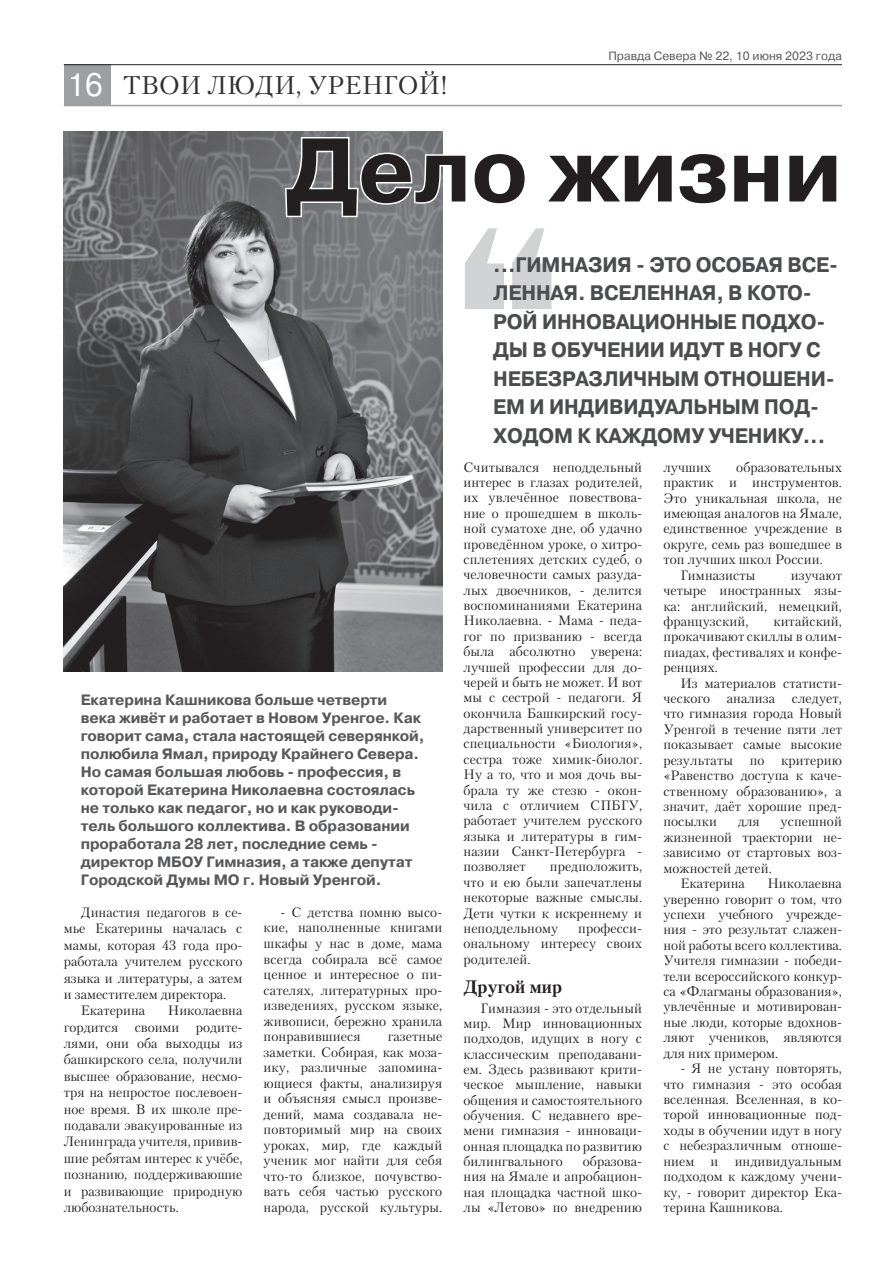
<style>
.page{position:relative;width:893px;height:1263px;background:#fff}
.page>*{position:absolute;margin:0;border:0;box-sizing:border-box;transform-origin:0 0}
.субботняя{font:700 90px "Pragmatica C";color:#231f20}
.t1{font:32.4px "Pragmatica C";color:#fff;scale:.95 1}
.субботняя-2{font:25.5px "Petersburg C";color:#312f30}
.вынос4{font:700 21px/28.5px "Pragmatica C";letter-spacing:-.01em;color:#4b4c4d;scale:.95 1}
.суб_подзаголовок{font:700 18px "Petersburg C";letter-spacing:.005em;color:#231f20}
.врез_новый{font:700 15px/18px "Pragmatica C";letter-spacing:-.01em;color:#57585a}
.субботняя-3{font:13.5px/15.5px "Petersburg C";letter-spacing:.005em;color:#231f20;text-align:justify}
.t2{font:12px "Pragmatica C";color:#57585a}
</style>
<div class="page">
<hr style="left:64px;top:105px;width:778px;height:1px;background:#9d9fa2">
<div style="left:64px;top:65px;width:47px;height:41px;background:#9d9fa2"></div>
<hr style="left:64px;top:64px;width:778px;height:1px;background:#231f20">
<img style="left:64px;top:132px;width:378px;height:540px">
<svg style="left:284px;top:135px;width:159px;height:84px"></svg>
<svg style="left:465px;top:228px;width:87px;height:81px"></svg>
<p class="t1" style="left:67px;top:67px;width:39px">16</p>
<p class="субботняя-2" style="left:123px;top:70px;width:326px">ТВОИ ЛЮДИ, УРЕНГОЙ!</p>
<p class="t2" style="left:608px;top:50px;width:235px">Правда Севера № 22, 10 июня 2023 года</p>
<p class="субботняя" style="left:287px;top:121px;width:557px">Дело жизни</p>
<p class="врез_новый" style="left:81px;top:691px;width:345px">Екатерина Кашникова больше четверти века живёт и работает в Новом Уренгое. Как говорит сама, стала настоящей северянкой, полюбила Ямал, природу Крайнего Севера.<br>Но самая большая любовь - профессия, в которой Екатерина Николаевна состоялась не только как педагог, но и как руководи&shy;тель большого коллектива. В образовании проработала 28 лет, последние семь - директор МБОУ Гимназия, а также депутат Городской Думы МО г. Новый Уренгой.</p>
<p class="субботняя-3" style="left:264px;top:904px;width:180px;text-indent:17px">- С детства помню высо&shy;кие, наполненные книгами шкафы у нас в доме, мама всегда собирала всё самое ценное и интересное о пи&shy;сателях, литературных про&shy;изведениях, русском языке, живописи, бережно хранила понравившиеся</p>
<p class="субботняя-3" style="left:64px;top:904px;width:180px;line-height:16.4px;text-indent:17px">Династия педагогов в се&shy;мье Екатерины началась с мамы, которая 43 года про&shy;работала учителем русского языка и литературы, а затем и заместителем директора.</p>
<p class="субботняя-3" style="left:81px;top:1003px;width:66px">Екатерина</p>
<p class="субботняя-3" style="left:64px;top:1002px;width:180px;line-height:16.4px;text-indent:104px">Николаевна гордится своими родите&shy;лями, они оба выходцы из башкирского села, получили высшее образование, несмо&shy;тря на непростое послевоен&shy;ное время. В их школе пре&shy;подавали эвакуированные из Ленинграда учителя, привив&shy;шие ребятам интерес к учёбе, познанию, поддерживаюшие и развивающие природную любознательность.</p>
<p class="субботняя-3" style="left:264px;top:1028px;width:180px;text-indent:124px">газетные заметки. Собирая, как моза&shy;ику, различные запомина&shy;ющиеся факты, анализируя и объясняя смысл произве&shy;дений, мама создавала не&shy;повторимый мир на своих уроках, мир, где каждый ученик мог найти для себя что-то близкое, почувство&shy;вать себя частью русского народа, русской культуры.</p>
<p class="вынос4" style="left:493px;top:250px;width:365px">...ГИМНАЗИЯ - ЭТО ОСОБАЯ ВСЕ-<br>ЛЕННАЯ. ВСЕЛЕННАЯ, В КОТО-<br>РОЙ ИННОВАЦИОННЫЕ ПОДХО-<br>ДЫ В ОБУЧЕНИИ ИДУТ В НОГУ С<br>НЕБЕЗРАЗЛИЧНЫМ ОТНОШЕНИ-<br>ЕМ И ИНДИВИДУАЛЬНЫМ ПОД-<br>ХОДОМ К КАЖДОМУ УЧЕНИКУ...</p>
<p class="субботняя-3" style="left:463px;top:459px;width:180px">Считывался неподдельный интерес в глазах родителей, их увлечённое повествова&shy;ние о прошедшем в школь&shy;ной суматохе дне, об удачно проведённом уроке, о хитро&shy;сплетениях детских судеб, о человечности самых разуда&shy;лых двоечников, - делится воспоминаниями Екатерина Николаевна. - Мама - педа&shy;гог по призванию - всегда была абсолютно уверена: лучшей профессии для до&shy;черей и быть не может. И вот мы с сестрой - педагоги. Я окончила Башкирский госу&shy;дарственный университет по специальности «Биология», сестра тоже химик-биолог.<br>Ну а то, что и моя дочь вы&shy;брала ту же стезю - окон&shy;чила с отличием СПБГУ, работает учителем русского языка и литературы в гим&shy;назии Санкт-Петербурга - позволяет</p>
<p class="субботняя-3" style="left:463px;top:859px;width:180px;text-indent:86px">предположить, что и ею были запечатлены некоторые важные смыслы.<br>Дети чутки к искреннему и неподдельному</p>
<p class="субботняя-3" style="left:463px;top:920px;width:180px;text-indent:115px">професси&shy;ональному интересу своих родителей.</p>
<p class="суб_подзаголовок" style="left:463px;top:977px;width:100px">Другой мир</p>
<p class="субботняя-3" style="left:463px;top:1000px;width:180px;text-indent:17px">Гимназия - это отдельный мир. Мир инновационных подходов, идущих в ногу с классическим преподавани&shy;ем. Здесь развивают крити&shy;ческое мышление, навыки общения и самостоятельного обучения. С недавнего вре&shy;мени гимназия - инноваци&shy;онная площадка по развитию билингвального</p>
<p class="субботняя-3" style="left:463px;top:1153px;width:180px;text-indent:119px">образова&shy;ния на Ямале и апробацион&shy;ная площадка частной шко&shy;лы «Летово» по внедрению</p>
<p class="субботняя-3" style="left:663px;top:459px;width:180px;text-indent:73px">образовательных практик и инструментов.<br>Это уникальная школа, не имеющая аналогов на Ямале, единственное учреждение в округе, семь раз вошедшее в топ лучших школ России.</p>
<p class="субботняя-3" style="left:680px;top:567px;width:77px">Гимназисты</p>
<p class="субботняя-3" style="left:663px;top:459px;width:49px">лучших</p>
<p class="субботняя-3" style="left:663px;top:567px;width:180px;text-indent:127px">изучают четыре иностранных язы&shy;ка: английский, немецкий, французский,</p>
<p class="субботняя-3" style="left:663px;top:613px;width:180px;text-indent:110px">китайский, прокачивают скиллы в олим&shy;пиадах, фестивалях и конфе&shy;ренциях.</p>
<p class="субботняя-3" style="left:663px;top:675px;width:180px;text-indent:17px">Из материалов статисти&shy;ческого анализа следует, что гимназия города Новый Уренгой в течение пяти лет показывает самые высокие результаты по критерию «Равенство доступа к каче&shy;ственному образованию», а значит, даёт хорошие пред&shy;посылки</p>
<p class="субботняя-3" style="left:663px;top:814px;width:180px;text-indent:117px">успешной жизненной траектории не&shy;зависимо от стартовых воз&shy;можностей детей.</p>
<p class="субботняя-3" style="left:680px;top:875px;width:66px">Екатерина</p>
<p class="субботняя-3" style="left:738px;top:814px;width:23px">для</p>
<p class="субботняя-3" style="left:663px;top:875px;width:180px;text-indent:104px">Николаевна уверенно говорит о том, что успехи учебного учрежде&shy;ния - это результат слажен&shy;ной работы всего коллектива.<br>Учителя гимназии - победи&shy;тели всероссийского конкур&shy;са «Флагманы образования», увлечённые и мотивирован&shy;ные люди, которые вдохнов&shy;ляют учеников, являются для них примером.</p>
<p class="субботняя-3" style="left:663px;top:1060px;width:180px;text-indent:17px">- Я не устану повторять, что гимназия - это особая вселенная. Вселенная, в ко&shy;торой инновационные под&shy;ходы в обучении идут в ногу с небезразличным отноше&shy;нием и индивидуальным подходом к каждому учени&shy;ку, - говорит директор Ека&shy;терина Кашникова.</p>
</div>
